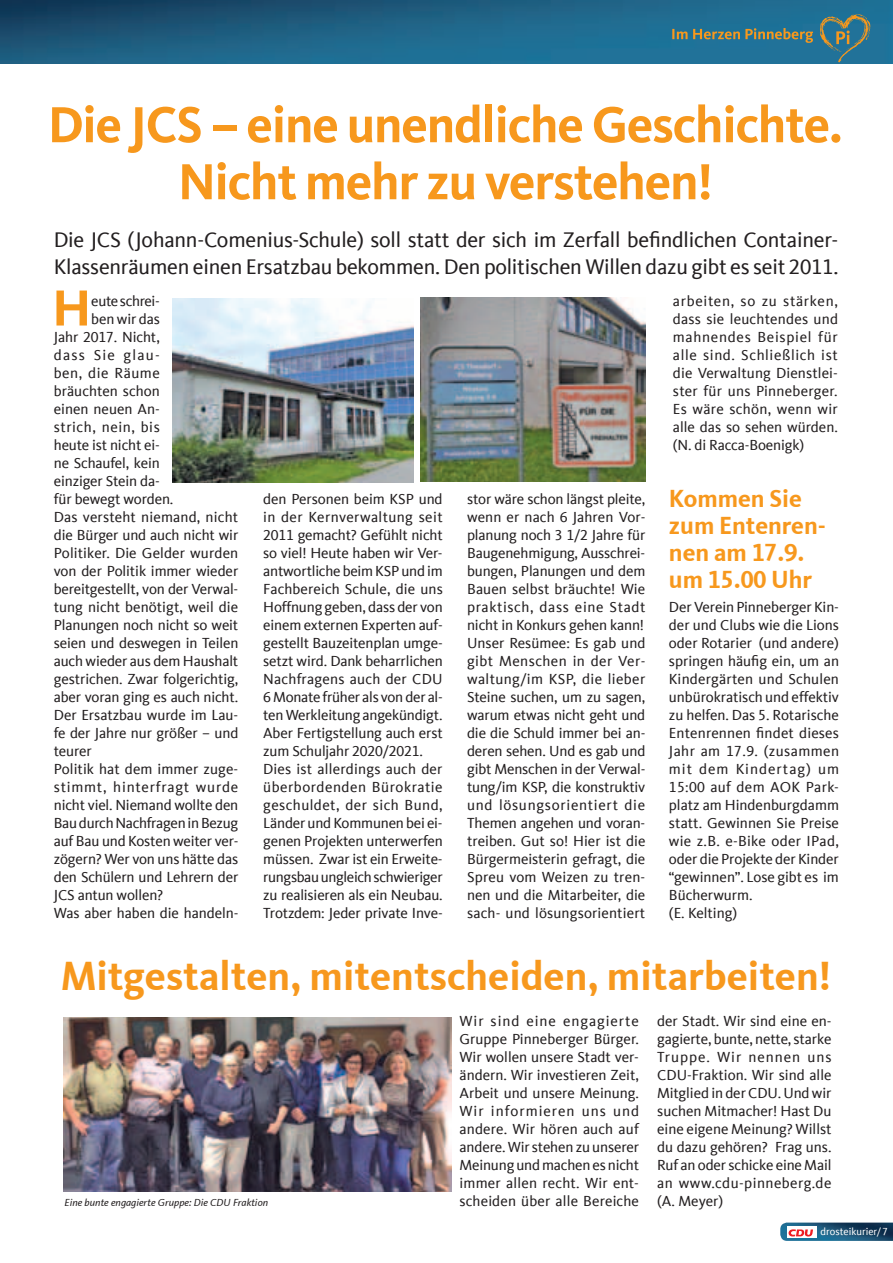
<style>
.page{position:relative;width:893px;height:1263px;background:#fff}
.page>*{position:absolute;margin:0;border:0;box-sizing:border-box;transform-origin:0 0}
.t1{font:700 52.5px/57px "CDU Kievit Tab";letter-spacing:-.02em;color:#f7981d;text-align:center}
.t2{font:700 42px "CDU Kievit Tab";color:#f7981d}
.t3{font:700 25.5px/27px "CDU Kievit Tab";color:#f7981d}
.t4{font:21.75px/27px "CDU Kievit Tab";letter-spacing:-.01em;color:#231f20}
.t5{font:15px/18px "CDU Kievit Tab";letter-spacing:-.005em;color:#231f20;text-align:justify}
.t6{font:15px "CDU Kievit Tab";letter-spacing:.035em;color:#231f20}
.t7{font:15px "CDU Kievit Tab";letter-spacing:.05em;color:#231f20}
.t8{font:15px "CDU Kievit Tab";letter-spacing:.085em;color:#231f20}
.t9{font:15px "CDU Kievit Tab";letter-spacing:-.025em;color:#231f20}
.t10{font:italic 10.5px "CDU Kievit Tab";color:#231f20}
.t11{font:10.5px "CDU Kievit Tab";color:#fff}
</style>
<div class="page">
<img style="left:0;top:0;width:893px;height:64px">
<svg style="left:672px;top:28px;width:141px;height:15px;background:#5b7c75"></svg>
<img style="left:818px;top:12px;width:53px;height:51px">
<img style="left:780px;top:1222px;width:113px;height:19px">
<div style="left:787px;top:1227px;width:30px;height:10px;background:#fff"></div>
<svg style="left:788px;top:1229px;width:25px;height:7px"></svg>
<img style="left:64px;top:1017px;width:387px;height:175px">
<img style="left:173px;top:298px;width:240px;height:184px">
<img style="left:420px;top:298px;width:225px;height:184px">
<h1 class="t1" style="left:48px;top:96px;width:797px">Die JCS – eine unendliche Geschichte.<br>Nicht mehr zu verstehen!</h1>
<h3 class="t4" style="left:54px;top:226px;width:786px">Die JCS (Johann-Comenius-Schule) soll statt der sich im Zerfall befindlichen Container-<br>Klassenräumen einen Ersatzbau bekommen. Den politischen Willen dazu gibt es seit 2011.</h3>
<h1 class="t1" style="left:52px;top:279px;width:41px">H</h1>
<p class="t9" style="left:91px;top:293px;width:70px">eute schrei-</p>
<p class="t5" style="left:91px;top:310px;width:70px">ben wir das</p>
<p class="t5" style="left:54px;top:328px;width:108px">Jahr 2017. Nicht,</p>
<p class="t8" style="left:54px;top:347px;width:108px">dass Sie glau-</p>
<p class="t6" style="left:54px;top:365px;width:108px">ben, die Räume</p>
<p class="t5" style="left:54px;top:382px;width:108px">bräuchten schon</p>
<p class="t5" style="left:54px;top:400px;width:108px">einen neuen An-</p>
<p class="t6" style="left:54px;top:419px;width:108px">strich, nein, bis</p>
<p class="t5" style="left:54px;top:436px;width:108px">heute ist nicht ei-</p>
<p class="t5" style="left:54px;top:454px;width:107px">ne Schaufel, kein</p>
<p class="t5" style="left:54px;top:472px;width:108px">einziger Stein da-</p>
<p class="t5" style="left:54px;top:490px;width:121px">für bewegt worden.</p>
<p class="t5" style="left:54px;top:508px;width:186px">Das versteht niemand, nicht</p>
<p class="t5" style="left:54px;top:526px;width:186px">die Bürger und auch nicht wir</p>
<p class="t5" style="left:54px;top:544px;width:186px">Politiker. Die Gelder wurden</p>
<p class="t5" style="left:54px;top:562px;width:186px">von der Politik immer wieder</p>
<p class="t5" style="left:54px;top:580px;width:186px">bereitgestellt, von der Verwal-</p>
<p class="t5" style="left:54px;top:598px;width:186px">tung nicht benötigt, weil die</p>
<p class="t5" style="left:54px;top:616px;width:186px">Planungen noch nicht so weit</p>
<p class="t5" style="left:54px;top:634px;width:186px">seien und deswegen in Teilen</p>
<p class="t5" style="left:54px;top:652px;width:186px">auch wieder aus dem Haushalt</p>
<p class="t5" style="left:54px;top:670px;width:186px">gestrichen. Zwar folgerichtig,</p>
<p class="t5" style="left:54px;top:688px;width:186px">aber voran ging es auch nicht.</p>
<p class="t5" style="left:54px;top:706px;width:186px">Der Ersatzbau wurde im Lau-</p>
<p class="t5" style="left:54px;top:724px;width:186px">fe der Jahre nur größer – und</p>
<p class="t5" style="left:54px;top:742px;width:39px">teurer</p>
<p class="t5" style="left:54px;top:760px;width:186px">Politik hat dem immer zuge-</p>
<p class="t7" style="left:54px;top:779px;width:186px">stimmt, hinterfragt wurde</p>
<p class="t5" style="left:54px;top:796px;width:186px">nicht viel. Niemand wollte den</p>
<p class="t5" style="left:54px;top:814px;width:186px">Bau durch Nachfragen in Bezug</p>
<p class="t5" style="left:54px;top:832px;width:186px">auf Bau und Kosten weiter ver-</p>
<p class="t5" style="left:54px;top:850px;width:186px">zögern? Wer von uns hätte das</p>
<p class="t5" style="left:54px;top:868px;width:186px">den Schülern und Lehrern der</p>
<p class="t5" style="left:54px;top:886px;width:111px">JCS antun wollen?</p>
<p class="t5" style="left:54px;top:904px;width:186px">Was aber haben die handeln-</p>
<p class="t5" style="left:673px;top:292px;width:167px">arbeiten, so zu stärken, dass sie leuchtendes und mahnendes Beispiel für alle sind. Schließlich ist die Verwaltung Dienstlei&shy;ster für uns Pinneberger.<br>Es wäre schön, wenn wir alle das so sehen würden. (N. di Racca-Boenigk)</p>
<h3 class="t3" style="left:669px;top:484px;width:159px">Kommen Sie zum Entenren&shy;nen am 17.9. um 15.00 Uhr</h3>
<p class="t5" style="left:669px;top:598px;width:172px;text-align:left">Der Verein Pinneberger Kin&shy;der und Clubs wie die Lions oder Rotarier (und andere) springen häufig ein, um an<br>Kindergärten und Schulen unbürokratisch und effektiv zu helfen. Das 5. Rotarische<br>Entenrennen findet dieses<br>Jahr am 17.9. (zusammen mit dem Kindertag) um<br>15:00 auf dem AOK Park&shy;platz am Hindenburgdamm statt. Gewinnen Sie Preise wie z.B. e-Bike oder IPad, oder die Projekte der Kinder “gewinnen”. Lose gibt es im<br>Bücherwurm.<br>(E. Kelting)</p>
<p class="t5" style="left:263px;top:490px;width:181px;text-align:left">den Personen beim KSP und in der Kernverwaltung seit<br>2011 gemacht? Gefühlt nicht so viel! Heute haben wir Ver&shy;antwortliche beim KSP und im<br>Fachbereich Schule, die uns<br>Hoffnung geben, dass der von einem externen Experten auf&shy;gestellt Bauzeitenplan umge&shy;setzt wird. Dank beharrlichen<br>Nachfragens auch der CDU<br>6 Monate früher als von der al&shy;ten Werkleitung angekündigt.<br>Aber Fertigstellung auch erst zum Schuljahr 2020/2021.<br>Dies ist allerdings auch der überbordenden Bürokratie geschuldet, der sich Bund,<br>Länder und Kommunen bei ei&shy;genen Projekten unterwerfen müssen. Zwar ist ein Erweite&shy;rungsbau ungleich schwieriger zu realisieren als ein Neubau.<br>Trotzdem: Jeder private Inve-</p>
<p class="t5" style="left:467px;top:490px;width:180px">stor wäre schon längst pleite, wenn er nach 6 Jahren Vor&shy;planung noch 3 1/2 Jahre für Baugenehmigung, Ausschrei&shy;bungen, Planungen und dem Bauen selbst bräuchte! Wie praktisch, dass eine Stadt nicht in Konkurs gehen kann!<br>Unser Resümee: Es gab und gibt Menschen in der Ver&shy;waltung/im KSP, die lieber Steine suchen, um zu sagen, warum etwas nicht geht und die die Schuld immer bei an&shy;deren sehen. Und es gab und gibt Menschen in der Verwal&shy;tung/im KSP, die konstruktiv und lösungsorientiert die Themen angehen und voran&shy;treiben. Gut so! Hier ist die Bürgermeisterin gefragt, die Spreu vom Weizen zu tren&shy;nen und die Mitarbeiter, die sach- und lösungsorientiert</p>
<h2 class="t2" style="left:61px;top:952px;width:772px">Mitgestalten, mitentscheiden, mitarbeiten!</h2>
<p class="t10" style="left:65px;top:1196px;width:205px">Eine bunte engagierte Gruppe: Die CDU Fraktion</p>
<p class="t5" style="left:460px;top:1012px;width:181px">Wir sind eine engagierte Gruppe Pinneberger Bürger.<br>Wir wollen unsere Stadt ver&shy;ändern. Wir investieren Zeit, Arbeit und unsere Meinung.<br>Wir informieren uns und andere. Wir hören auch auf andere. Wir stehen zu unserer Meinung und machen es nicht immer allen recht. Wir ent&shy;scheiden über alle Bereiche</p>
<p class="t5" style="left:657px;top:1012px;width:176px">der Stadt. Wir sind eine en&shy;gagierte, bunte, nette, starke Truppe. Wir nennen uns CDU-Fraktion. Wir sind alle Mitglied in der CDU. Und wir suchen Mitmacher! Hast Du eine eigene Meinung? Willst du dazu gehören? Frag uns.<br>Ruf an oder schicke eine Mail an www.cdu-pinneberg.de (A. Meyer)</p>
<p class="t11" style="left:821px;top:1226px;width:69px">drosteikurier/ 7</p>
</div>
